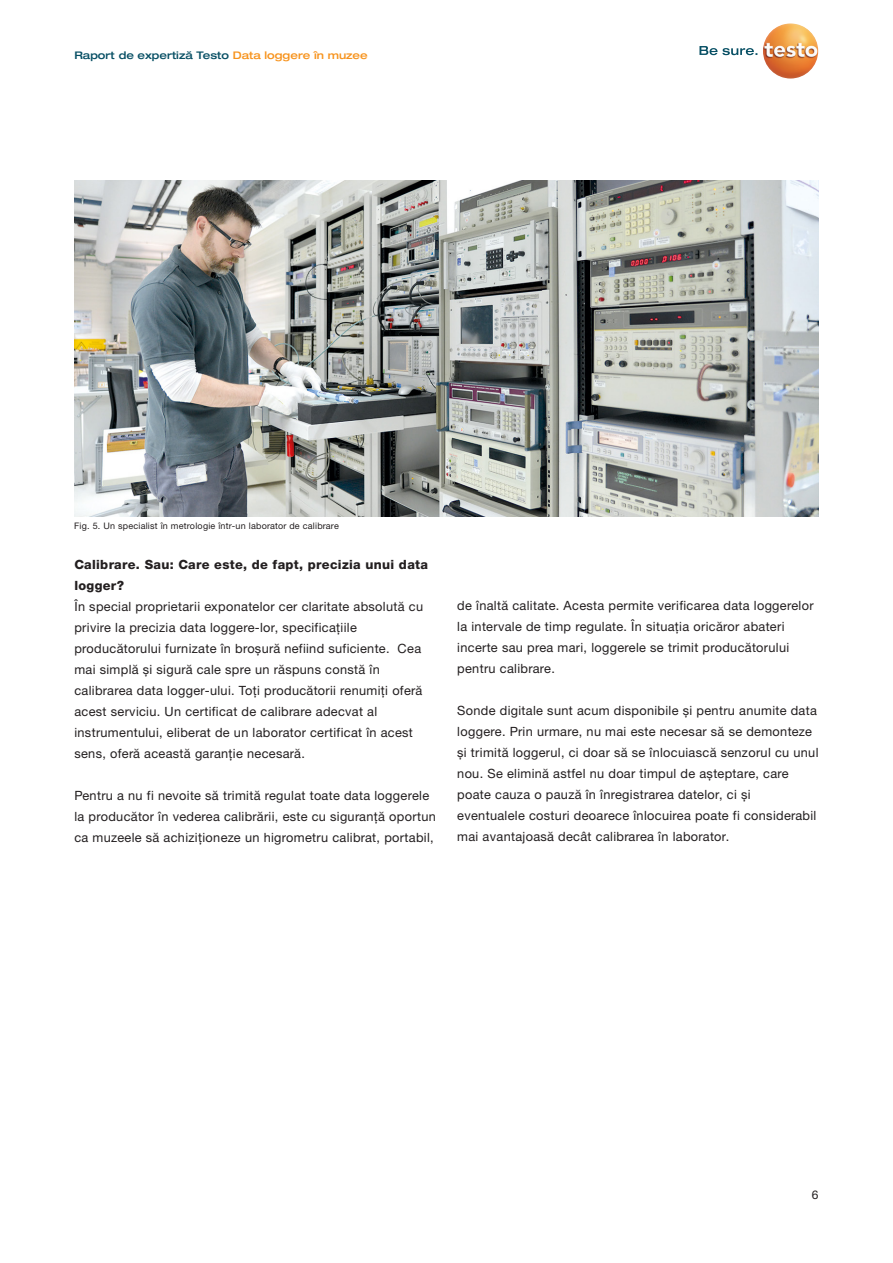
<style>
.page{position:relative;width:893px;height:1263px;background:#fff}
.page>*{position:absolute;margin:0;border:0;box-sizing:border-box;transform-origin:0 0}
.Copy{font:12.75px/21px "Helvetica Neue LTW1 G";letter-spacing:.025em;color:#231f20}
.Copy-2{font:800 12.75px/21px "Helvetica Neue LTW1 G";letter-spacing:.025em;color:#231f20}
.t1{font:12px "Helvetica Neue LTW1 G";color:#231f20}
.t2{font:500 expanded 10.5px "Helvetica Neue LTW1 G";color:#074f64}
.Copy-3{font:9px "Helvetica Neue LTW1 G";letter-spacing:.025em;color:#231f20}
.s1{color:#f7931d}
</style>
<div class="page">
<img style="left:74px;top:180px;width:744px;height:336px">
<svg style="left:699px;top:46px;width:58px;height:9px"></svg>
<img style="left:763px;top:23px;width:55px;height:56px;border-radius:28px">
<p class="t2" style="left:74px;top:48px;width:295px">Raport de expertiză Testo <span class="s1">Data loggere în muzee</span></p>
<p class="Copy-3" style="left:74px;top:520px;width:266px">Fig. 5. Un specialist în metrologie într-un laborator de calibrare</p>
<p class="Copy-2" style="left:74px;top:554px;width:355px">Calibrare. Sau: Care este, de fapt, precizia unui data logger?</p>
<p class="Copy" style="left:74px;top:596px;width:350px">În special proprietarii exponatelor cer claritate absolută cu privire la precizia data loggere-lor, specificațiile producătorului furnizate în broșură nefiind suficiente. Cea mai simplă și sigură cale spre un răspuns constă în calibrarea data logger-ului. Toți producătorii renumiți oferă acest serviciu. Un certificat de calibrare adecvat al instrumentului, eliberat de un laborator certificat în acest sens, oferă această garanție necesară.</p>
<p class="Copy" style="left:74px;top:785px;width:363px">Pentru a nu fi nevoite să trimită regulat toate data loggerele la producător în vederea calibrării, este cu siguranță oportun ca muzeele să achiziționeze un higrometru calibrat, portabil,</p>
<p class="Copy" style="left:457px;top:595px;width:358px">de înaltă calitate. Acesta permite verificarea data loggerelor la intervale de timp regulate. În situația oricăror abateri incerte sau prea mari, loggerele se trimit producătorului pentru calibrare.</p>
<p class="Copy" style="left:457px;top:700px;width:363px">Sonde digitale sunt acum disponibile și pentru anumite data loggere. Prin urmare, nu mai este necesar să se demonteze și trimită loggerul, ci doar să se înlocuiască senzorul cu unul nou. Se elimină astfel nu doar timpul de așteptare, care poate cauza o pauză în înregistrarea datelor, ci și eventualele costuri deoarece înlocuirea poate fi considerabil mai avantajoasă decât calibrarea în laborator.</p>
<p class="t1" style="left:812px;top:1187px;width:8px">6</p>
</div>
